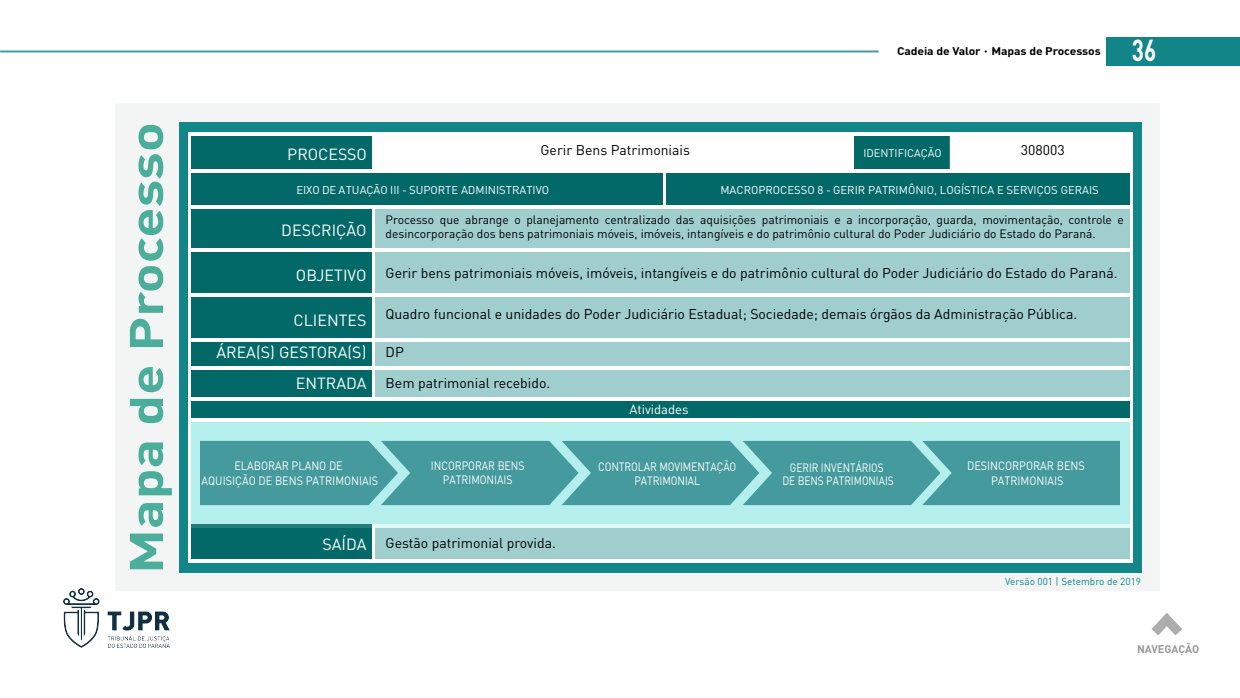
<style>
.page{position:relative;width:1240px;height:698px;background:#fff}
.page>*{position:absolute;margin:0;border:0;box-sizing:border-box;transform-origin:0 0}
.t1{font:700 46.5px "DIN Pro";color:#4bae9a;scale:1.19 1}
.t2{font:700 30px "DIN Pro";color:#fff;scale:.75 1}
.t3{font:16px/32.8px "DIN Pro";color:#fff;text-align:right}
.t4{font:14px "DIN Pro";color:#000}
.t5{font:14px "DIN Pro";letter-spacing:.06em;color:#fff;scale:.96 1}
.t6{font:13px "DIN Pro";color:#fff}
.t7{font:12px/14px "DIN Pro";color:#000}
.t8{font:12px/14.4px "DIN Pro";color:#fff;text-align:center;scale:.9 1}
.t9{font:12px/13.8px "DIN Pro";color:#fff;text-align:center;scale:.87 1}
.t10{font:12px/13.4px "DIN Pro";color:#fff;text-align:center;scale:.84 1}
.t11{font:11.3px "DIN Pro";color:#fff}
.t12{font:700 11px "DIN Pro";letter-spacing:-.01em;color:#000;scale:1.1 1}
.t13{font:11px "DIN Pro";color:#fff}
.t14{font:700 11px "DIN Pro";letter-spacing:-.005em;color:#999}
.t15{font:10px "DIN Pro";color:#128588}
</style>
<div class="page">
<img style="left:64px;top:588px;width:106px;height:60px">
<svg style="left:1151px;top:613px;width:31px;height:22px"></svg>
<hr style="left:0;top:50px;width:879px;height:2px;background:#128588">
<div style="left:1107px;top:37px;width:133px;height:29px;background:#128588"></div>
<div style="left:115px;top:103px;width:1045px;height:488px;background:#f3f5f5"></div>
<div style="left:179px;top:122px;width:963px;height:451px;background:#128588"></div>
<svg style="left:191px;top:135px;width:939px;height:283px;background:#73b0b0"></svg>
<div style="left:188px;top:421px;width:945px;height:107px;background:#b4eeed"></div>
<svg style="left:191px;top:525px;width:181px;height:35px;background:#0d6f6e"></svg>
<svg style="left:376px;top:525px;width:754px;height:35px;background:#a8d3d3"></svg>
<hr style="left:188px;top:132px;width:945px;height:3px;background:#fff">
<hr style="left:188px;top:169px;width:945px;height:3px;background:#fff">
<hr style="left:188px;top:560px;width:945px;height:3px;background:#fff">
<hr style="left:1130px;top:132px;width:3px;height:431px;background:#fff">
<hr style="left:188px;top:132px;width:3px;height:431px;background:#fff">
<hr style="left:372px;top:132px;width:4px;height:40px;background:#fff">
<svg style="left:372px;top:525px;width:4px;height:35px"></svg>
<hr style="left:852px;top:132px;width:2px;height:40px;background:#fff">
<hr style="left:664px;top:169px;width:2px;height:38px;background:#fff">
<hr style="left:950px;top:132px;width:4px;height:40px;background:#fff">
<svg style="left:372px;top:209px;width:4px;height:188px"></svg>
<hr style="left:188px;top:248px;width:945px;height:3px;background:#fff">
<hr style="left:188px;top:205px;width:945px;height:4px;background:#fff">
<hr style="left:188px;top:293px;width:945px;height:3px;background:#fff">
<hr style="left:188px;top:338px;width:945px;height:3px;background:#fff">
<hr style="left:188px;top:367px;width:945px;height:3px;background:#fff">
<hr style="left:188px;top:397px;width:945px;height:3px;background:#fff">
<hr style="left:188px;top:418px;width:945px;height:3px;background:#fff">
<div style="left:200px;top:441px;width:920px;height:64px;background:#449a9c"></div>
<h1 class="t1" style="left:115px;top:574px;width:381px;rotate:-90deg">Mapa de Processo</h1>
<p class="t3" style="left:287px;top:137px;width:81px">PROCESSO</p>
<p class="t12" style="left:897px;top:44px;width:187px">Cadeia de Valor Mapas de Processos</p>
<h2 class="t2" style="left:1132px;top:30px;width:34px">36</h2>
<p class="t4" style="left:541px;top:141px;width:151px">Gerir Bens Patrimoniais</p>
<p class="t4" style="left:1021px;top:141px;width:45px">308003</p>
<p class="t13" style="left:863px;top:146px;width:80px">IDENTIFICAÇÃO</p>
<p class="t11" style="left:720px;top:182px;width:380px">MACROPROCESSO 8 - GERIR PATRIMÔNIO, LOGÍSTICA E SERVIÇOS GERAIS</p>
<p class="t11" style="left:296px;top:182px;width:254px">EIXO DE ATUAÇÃO III - SUPORTE ADMINISTRATIVO</p>
<p class="t5" style="left:291px;top:185px;width:295px">Eixo de Atuação I - Processos Finalísticos</p>
<p class="t5" style="left:778px;top:185px;width:265px">Macroprocesso 1 - Prestar Jurisdição</p>
<p class="t3" style="left:281px;top:213px;width:87px">DESCRIÇÃO</p>
<p class="t3" style="left:296px;top:258px;width:72px">OBJETIVO</p>
<p class="t3" style="left:216px;top:303px;width:152px">CLIENTES<br>ÁREA(S) GESTORA(S)</p>
<p class="t3" style="left:296px;top:366px;width:72px">ENTRADA</p>
<p class="t7" style="left:386px;top:212px;width:740px">Processo que abrange o planejamento centralizado das aquisições patrimoniais e a incorporação, guarda, movimentação, controle e desincorporação dos bens patrimoniais móveis, imóveis, intangíveis e do patrimônio cultural do Poder Judiciário do Estado do Paraná.</p>
<p class="t4" style="left:386px;top:263px;width:734px">Gerir bens patrimoniais móveis, imóveis, intangíveis e do patrimônio cultural do Poder Judiciário do Estado do Paraná.</p>
<p class="t4" style="left:386px;top:304px;width:693px">Quadro funcional e unidades do Poder Judiciário Estadual; Sociedade; demais órgãos da Administração Pública.</p>
<p class="t4" style="left:386px;top:342px;width:20px">DP</p>
<p class="t4" style="left:386px;top:373px;width:166px">Bem patrimonial recebido.</p>
<p class="t6" style="left:630px;top:401px;width:60px">Atividades</p>
<p class="t8" style="left:202px;top:458px;width:198px">ELABORAR PLANO DE<br>AQUISIÇÃO DE BENS PATRIMONIAIS</p>
<p class="t9" style="left:598px;top:459px;width:160px">CONTROLAR MOVIMENTAÇÃO<br>PATRIMONIAL</p>
<p class="t10" style="left:782px;top:460px;width:134px">GERIR INVENTÁRIOS<br>DE BENS PATRIMONIAIS</p>
<p class="t9" style="left:431px;top:459px;width:109px">INCORPORAR BENS<br>PATRIMONIAIS</p>
<p class="t8" style="left:967px;top:458px;width:132px">DESINCORPORAR BENS<br>PATRIMONIAIS</p>
<p class="t3" style="left:322px;top:527px;width:46px">SAÍDA</p>
<p class="t4" style="left:386px;top:533px;width:172px">Gestão patrimonial provida.</p>
<p class="t15" style="left:1005px;top:574px;width:138px">Versão 001 | Setembro de 2019</p>
<p class="t14" style="left:1137px;top:642px;width:64px">NAVEGAÇÃO</p>
</div>
